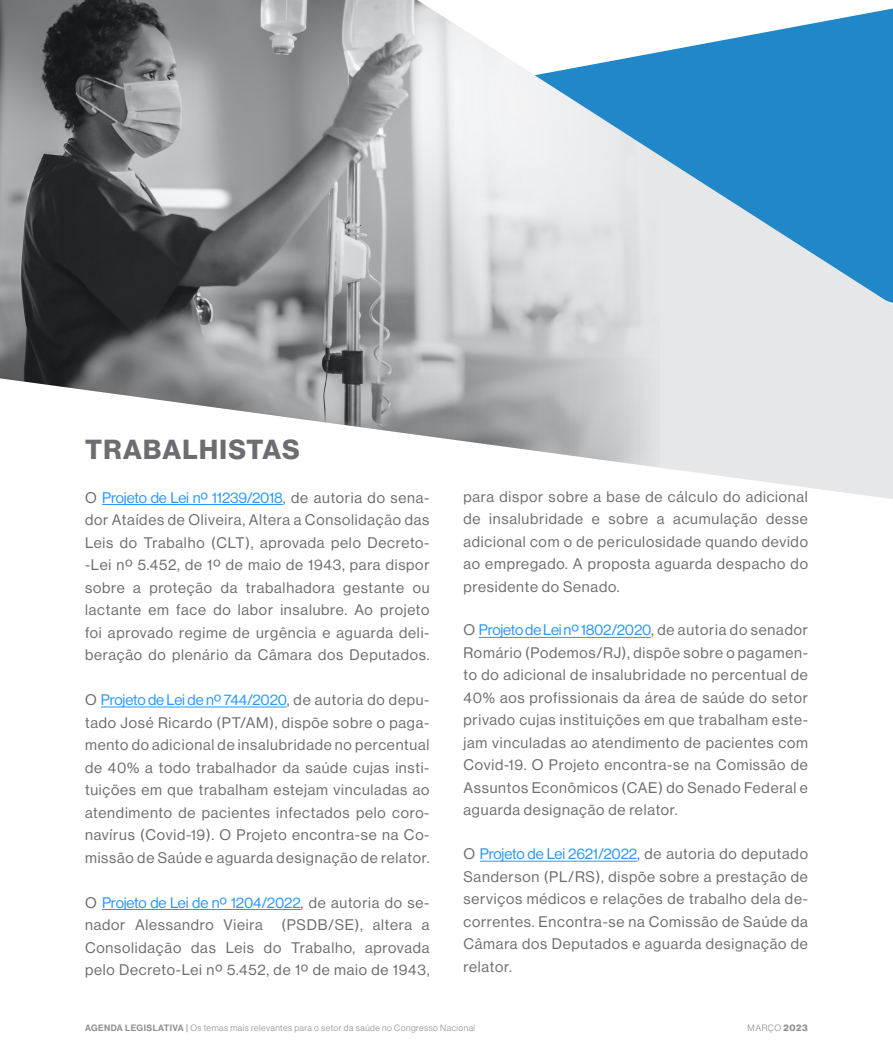
<style>
.page{position:relative;width:893px;height:1063px;background:#fff}
.page>*{position:absolute;margin:0;border:0;box-sizing:border-box;transform-origin:0 0}
.t1{font:27px "N Haas Grotesk DS Pro 75 Bd";letter-spacing:.05em;color:#6c6d70}
.t2{font:15px/22.5px "N Haas Grotesk DS Pro 55 Rg";letter-spacing:.05em;color:#6c6d70;text-align:justify}
.t3{font:9px "N Haas Grotesk DS Pro 45 Lt";letter-spacing:.05em;color:#8a8c8f}
.s1{color:#2997ff}
.s2{font-family:"N Haas Grotesk DS Pro 65 Md"}
.s3{font-family:"N Haas Grotesk DS Pro 75 Bd"}
</style>
<div class="page">
<hr style="left:102px;top:504px;width:181px;height:1px;background:#2997ff">
<hr style="left:101px;top:707px;width:186px;height:1px;background:#2997ff">
<hr style="left:102px;top:909px;width:199px;height:1px;background:#2997ff">
<hr style="left:479px;top:637px;width:172px;height:1px;background:#2997ff">
<hr style="left:480px;top:861px;width:157px;height:1px;background:#2997ff">
<svg style="left:650px;top:8px;width:243px;height:491px;background:#97c2dd"></svg>
<img style="left:0;top:0;width:659px;height:466px">
<p class="t1" style="left:85px;top:433px;width:216px">TRABALHISTAS</p>
<p class="t2" style="left:85px;top:486px;width:346px">O <span class="s1">Projeto de Lei nº 11239/2018</span>, de autoria do sena&shy;dor Ataídes de Oliveira, Altera a Consolidação das Leis do Trabalho (CLT), aprovada pelo Decreto--Lei nº 5.452, de 1º de maio de 1943, para dispor sobre a proteção da trabalhadora gestante ou lactante em face do labor insalubre. Ao projeto foi aprovado regime de urgência e aguarda deli&shy;beração do plenário da Câmara dos Deputados.</p>
<p class="t2" style="left:85px;top:689px;width:346px">O <span class="s1">Projeto de Lei de nº 744/2020</span>, de autoria do depu&shy;tado José Ricardo (PT/AM), dispõe sobre o paga&shy;mento do adicional de insalubridade no percentual de 40% a todo trabalhador da saúde cujas insti&shy;tuições em que trabalham estejam vinculadas ao atendimento de pacientes infectados pelo coro&shy;navírus (Covid-19). O Projeto encontra-se na Co&shy;missão de Saúde e aguarda designação de relator.</p>
<p class="t2" style="left:85px;top:891px;width:346px">O <span class="s1">Projeto de Lei de nº 1204/2022</span>, de autoria do se&shy;nador Alessandro Vieira (PSDB/SE), altera a Consolidação das Leis do Trabalho, aprovada pelo Decreto-Lei nº 5.452, de 1º de maio de 1943,</p>
<p class="t2" style="left:463px;top:485px;width:346px">para dispor sobre a base de cálculo do adicional de insalubridade e sobre a acumulação desse adicional com o de periculosidade quando devido ao empregado. A proposta aguarda despacho do presidente do Senado.</p>
<p class="t2" style="left:463px;top:619px;width:346px">O <span class="s1">Projeto de Lei nº 1802/2020</span>, de autoria do senador Romário (Podemos/RJ), dispõe sobre o pagamen&shy;to do adicional de insalubridade no percentual de 40% aos profissionais da área de saúde do setor privado cujas instituições em que trabalham este&shy;jam vinculadas ao atendimento de pacientes com Covid-19. O Projeto encontra-se na Comissão de Assuntos Econômicos (CAE) do Senado Federal e aguarda designação de relator.</p>
<p class="t2" style="left:463px;top:843px;width:346px">O <span class="s1">Projeto de Lei 2621/2022</span>, de autoria do deputado Sanderson (PL/RS), dispõe sobre a prestação de serviços médicos e relações de trabalho dela de&shy;correntes. Encontra-se na Comissão de Saúde da Câmara dos Deputados e aguarda designação de relator.</p>
<p class="t3" style="left:85px;top:1022px;width:392px"><span class="s2">AGENDA LEGISLATIVA |</span> Os temas mais relevantes para o setor da saúde no Congresso Nacional</p>
<p class="t3" style="left:747px;top:1022px;width:62px">MARÇO <span class="s3">2023</span></p>
</div>
